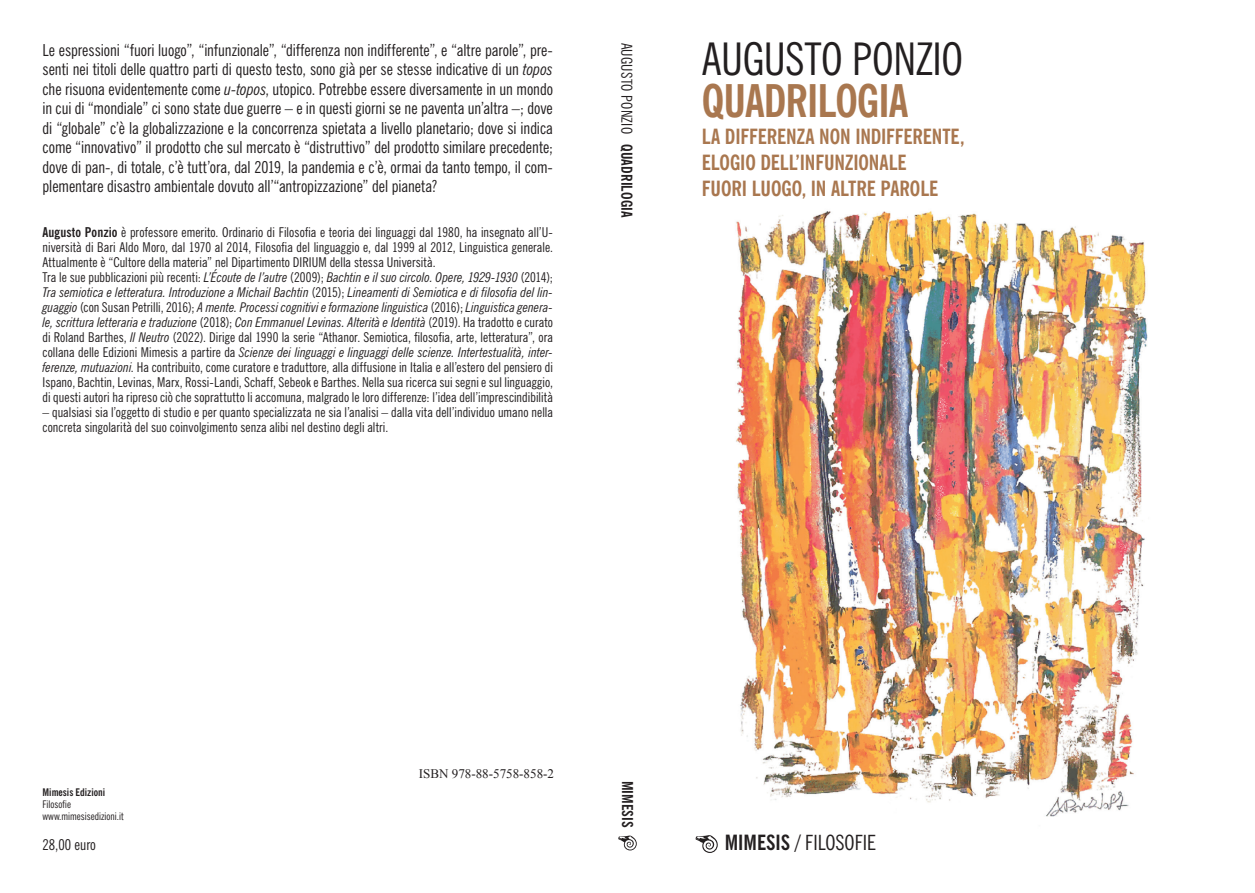
<style>
.page{position:relative;width:1255px;height:893px;background:#fff}
.page>*{position:absolute;margin:0;border:0;box-sizing:border-box;transform-origin:0 0}
.t1{font:condensed 45px "News Gothic BT";letter-spacing:-.01em;color:#231f20}
.t2{font:700 condensed 45px "News Gothic BT";letter-spacing:-.02em;color:#a9774f}
.t3{font:700 condensed 21px "News Gothic BT";letter-spacing:-.01em;color:#a9774f}
.t4{font:condensed 21px "News Gothic BT";color:#231f20}
.Normale{font:condensed 16.5px/19.5px "News Gothic BT";color:#231f20;text-align:justify}
.t5{font:condensed 15px "News Gothic BT";letter-spacing:.01em;color:#231f20}
.t6{font:700 condensed 15px "News Gothic BT";color:#231f20}
.Normale-2{font:condensed 13.5px/15px "News Gothic BT";letter-spacing:.005em;color:#231f20;text-align:justify}
.t7{font:13.05px "Times New Roman";color:#231f20}
.t8{font:condensed 10.5px "News Gothic BT";color:#231f20}
.t9{font:700 condensed 10.5px "News Gothic BT";color:#231f20}
.s1{font-style:italic}
.s2{font-weight:700}
</style>
<div class="page">
<svg style="left:618px;top:835px;width:18px;height:15px"></svg>
<img style="left:717px;top:211px;width:431px;height:637px">
<svg style="left:695px;top:835px;width:22px;height:18px"></svg>
<p class="Normale" style="left:43px;top:40px;width:512px">Le espressioni “fuori luogo”, “infunzionale”, “differenza non indifferente”, e “altre parole”, pre&shy;senti nei titoli delle quattro parti di questo testo, sono già per se stesse indicative di un <span class="s1">topos </span>che risuona evidentemente come <span class="s1">u-topos</span>, utopico. Potrebbe essere diversamente in un mondo in cui di “mondiale” ci sono state due guerre – e in questi giorni se ne paventa un’altra –; dove di “globale” c’è la globalizzazione e la concorrenza spietata a livello planetario; dove si indica come “innovativo” il prodotto che sul mercato è “distruttivo” del prodotto similare precedente; dove di pan-, di totale, c’è tutt’ora, dal 2019, la pandemia e c’è, ormai da tanto tempo, il com&shy;plementare disastro ambientale dovuto all’“antropizzazione” del pianeta?</p>
<p class="Normale-2" style="left:43px;top:225px;width:512px"><span class="s2">Augusto Ponzio</span> è professore emerito. Ordinario di Filosofia e teoria dei linguaggi dal 1980, ha insegnato all’U&shy;niversità di Bari Aldo Moro, dal 1970 al 2014, Filosofia del linguaggio e, dal 1999 al 2012, Linguistica generale.<br>Attualmente è “Cultore della materia” nel Dipartimento DIRIUM della stessa Università.</p>
<p class="Normale-2" style="left:43px;top:270px;width:512px">Tra le sue pubblicazioni più recenti: <span class="s1">L’Écoute de l’autre</span> (2009); <span class="s1">Bachtin e il suo circolo. Opere, 1929-1930</span> (2014); <span class="s1">Tra semiotica e letteratura. Introduzione a Michail Bachtin</span> (2015); <span class="s1">Lineamenti di Semiotica e di filosofia del lin&shy;guaggio</span> (con Susan Petrilli, 2016); <span class="s1">A mente. Processi cognitivi e formazione linguistica</span> (2016); <span class="s1">Linguistica genera&shy;le, scrittura letteraria e traduzione</span> (2018); <span class="s1">Con Emmanuel Levinas. Alterità e Identità</span> (2019). Ha tradotto e curato di Roland Barthes, <span class="s1">Il Neutro</span> (2022). Dirige dal 1990 la serie “Athanor. Semiotica, filosofia, arte, letteratura”, ora collana delle Edizioni Mimesis a partire da <span class="s1">Scienze dei linguaggi e linguaggi delle scienze. Intertestualità, inter&shy;ferenze, mutuazioni</span>. Ha contribuito, come curatore e traduttore, alla diffusione in Italia e all’estero del pensiero di Ispano, Bachtin, Levinas, Marx, Rossi-Landi, Schaff, Sebeok e Barthes. Nella sua ricerca sui segni e sul linguaggio, di questi autori ha ripreso ciò che soprattutto li accomuna, malgrado le loro differenze: l’idea dell’imprescindibilità</p>
<p class="Normale-2" style="left:43px;top:405px;width:512px">– qualsiasi sia l’oggetto di studio e per quanto specializzata ne sia l’analisi – dalla vita dell’individuo umano nella concreta singolarità del suo coinvolgimento senza alibi nel destino degli altri.</p>
<p class="t5" style="left:636px;top:43px;width:177px;rotate:90deg">AUGUSTO PONZIO <span class="s2">QUADRILOGIA</span></p>
<p class="t1" style="left:702px;top:32px;width:262px">AUGUSTO PONZIO</p>
<p class="t2" style="left:702px;top:74px;width:208px">QUADRILOGIA</p>
<p class="t3" style="left:702px;top:123px;width:264px">LA DIFFERENZA NON INDIFFERENTE,</p>
<p class="t3" style="left:702px;top:149px;width:206px">ELOGIO DELL’INFUNZIONALE</p>
<p class="t3" style="left:702px;top:175px;width:238px">FUORI LUOGO, IN ALTRE PAROLE</p>
<p class="t9" style="left:43px;top:786px;width:64px">Mimesis Edizioni</p>
<p class="t8" style="left:43px;top:798px;width:30px">Filosofie</p>
<p class="t8" style="left:43px;top:810px;width:83px">www.mimesisedizioni.it</p>
<p class="t5" style="left:43px;top:836px;width:55px">28,00 euro</p>
<p class="t7" style="left:419px;top:764px;width:137px">ISBN 978-88-5758-858-2</p>
<p class="t6" style="left:636px;top:781px;width:48px;rotate:90deg">MIMESIS</p>
<p class="t4" style="left:724px;top:830px;width:153px"><span class="s2">MIMESIS</span> / FILOSOFIE</p>
</div>
